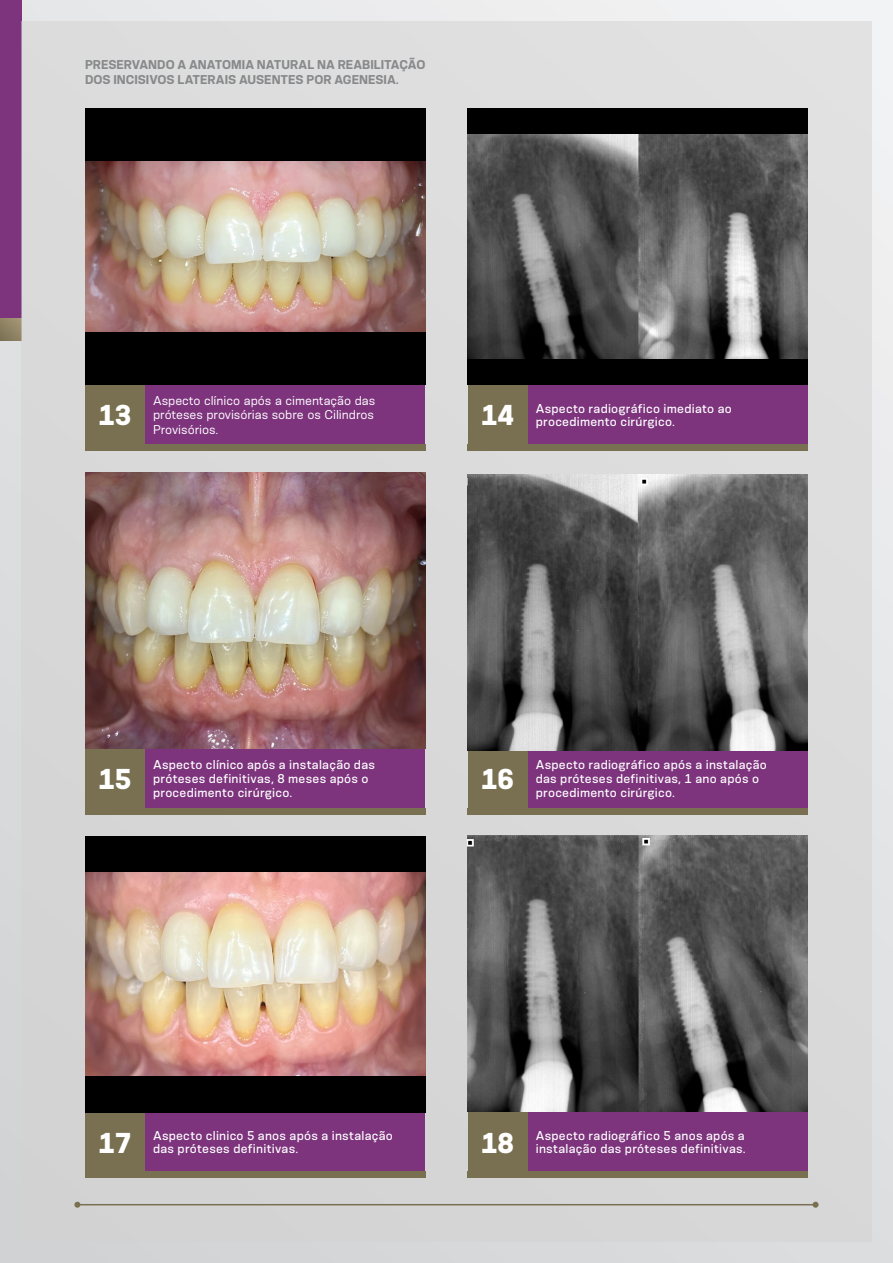
<style>
.page{position:relative;width:893px;height:1263px;background:#fff}
.page>*{position:absolute;margin:0;border:0;box-sizing:border-box;transform-origin:0 0}
.t1{font:800 27px "Konsens";color:#fff}
.Legendas{font:500 12px/13.8px "Konsens";letter-spacing:.02em;color:#fff}
.t2{font:700 12px/15px "Konsens";letter-spacing:-.005em;color:#87898b}
.t3{font:12px/14.4px "Konsens";color:#fff;text-align:justify}
</style>
<div class="page">
<div style="left:0;top:0;width:893px;height:1263px;background:linear-gradient(to right,#dadbdd,#e8e9ea)"></div>
<div style="left:0;top:0;width:21px;height:319px;background:#7d347d"></div>
<svg style="left:0;top:319px;width:21px;height:21px"></svg>
<div style="left:21px;top:21px;width:851px;height:1221px;background:#dadadb"></div>
<hr style="left:77px;top:1204px;width:739px;height:1px;background:#797051">
<svg style="left:74px;top:1202px;width:6px;height:6px"></svg>
<svg style="left:813px;top:1202px;width:6px;height:6px"></svg>
<div style="left:468px;top:108px;width:340px;height:277px;background:#000"></div>
<div style="left:145px;top:385px;width:280px;height:59px;background:#7d347d"></div>
<div style="left:85px;top:444px;width:340px;height:7px;background:#797051"></div>
<div style="left:85px;top:385px;width:60px;height:59px;background:#797051"></div>
<div style="left:527px;top:385px;width:281px;height:59px;background:#7d347d"></div>
<div style="left:468px;top:444px;width:340px;height:7px;background:#797051"></div>
<div style="left:468px;top:385px;width:59px;height:59px;background:#797051"></div>
<div style="left:85px;top:108px;width:340px;height:277px;background:#000"></div>
<div style="left:145px;top:748px;width:280px;height:60px;background:#7d347d"></div>
<div style="left:85px;top:808px;width:340px;height:6px;background:#797051"></div>
<div style="left:85px;top:748px;width:60px;height:60px;background:#797051"></div>
<div style="left:145px;top:1112px;width:280px;height:59px;background:#7d347d"></div>
<div style="left:527px;top:1112px;width:281px;height:59px;background:#7d347d"></div>
<div style="left:85px;top:1171px;width:340px;height:7px;background:#797051"></div>
<div style="left:468px;top:1171px;width:340px;height:7px;background:#797051"></div>
<div style="left:85px;top:1112px;width:60px;height:59px;background:#797051"></div>
<div style="left:468px;top:1112px;width:59px;height:59px;background:#797051"></div>
<div style="left:527px;top:748px;width:281px;height:60px;background:#7d347d"></div>
<div style="left:468px;top:808px;width:340px;height:6px;background:#797051"></div>
<div style="left:468px;top:748px;width:59px;height:60px;background:#797051"></div>
<div style="left:85px;top:836px;width:340px;height:276px;background:#000"></div>
<img style="left:85px;top:162px;width:340px;height:170px">
<img style="left:468px;top:135px;width:340px;height:223px">
<img style="left:468px;top:475px;width:340px;height:275px">
<img style="left:85px;top:473px;width:340px;height:276px">
<img style="left:85px;top:872px;width:340px;height:204px">
<img style="left:468px;top:836px;width:340px;height:275px">
<p class="t2" style="left:85px;top:57px;width:342px">PRESERVANDO A ANATOMIA NATURAL NA REABILITAÇÃO<br>DOS INCISIVOS LATERAIS AUSENTES POR AGENESIA.</p>
<p class="t3" style="left:153px;top:393px;width:224px">Aspecto clínico após a cimentação das próteses provisórias sobre os Cilindros Provisórios.</p>
<p class="t1" style="left:98px;top:398px;width:34px">13</p>
<p class="Legendas" style="left:536px;top:401px;width:198px">Aspecto radiográfico imediato ao</p>
<p class="t1" style="left:481px;top:398px;width:34px">14</p>
<p class="Legendas" style="left:536px;top:415px;width:141px">procedimento cirúrgico.</p>
<p class="t1" style="left:98px;top:761px;width:34px">15</p>
<p class="Legendas" style="left:153px;top:757px;width:223px">Aspecto clínico após a instalação das próteses definitivas, 8 meses após o</p>
<p class="Legendas" style="left:153px;top:785px;width:141px">procedimento cirúrgico.</p>
<p class="t1" style="left:481px;top:761px;width:34px">16</p>
<p class="Legendas" style="left:536px;top:757px;width:233px">Aspecto radiográfico após a instalação das próteses definitivas, 1 ano após o</p>
<p class="Legendas" style="left:536px;top:785px;width:141px">procedimento cirúrgico.</p>
<p class="Legendas" style="left:153px;top:1128px;width:241px">Aspecto clinico 5 anos após a instalação das próteses definitivas.</p>
<p class="Legendas" style="left:536px;top:1128px;width:211px">Aspecto radiográfico 5 anos após a</p>
<p class="t1" style="left:98px;top:1125px;width:34px">17</p>
<p class="t1" style="left:481px;top:1125px;width:34px">18</p>
<p class="Legendas" style="left:536px;top:1142px;width:211px">instalação das próteses definitivas.</p>
</div>
